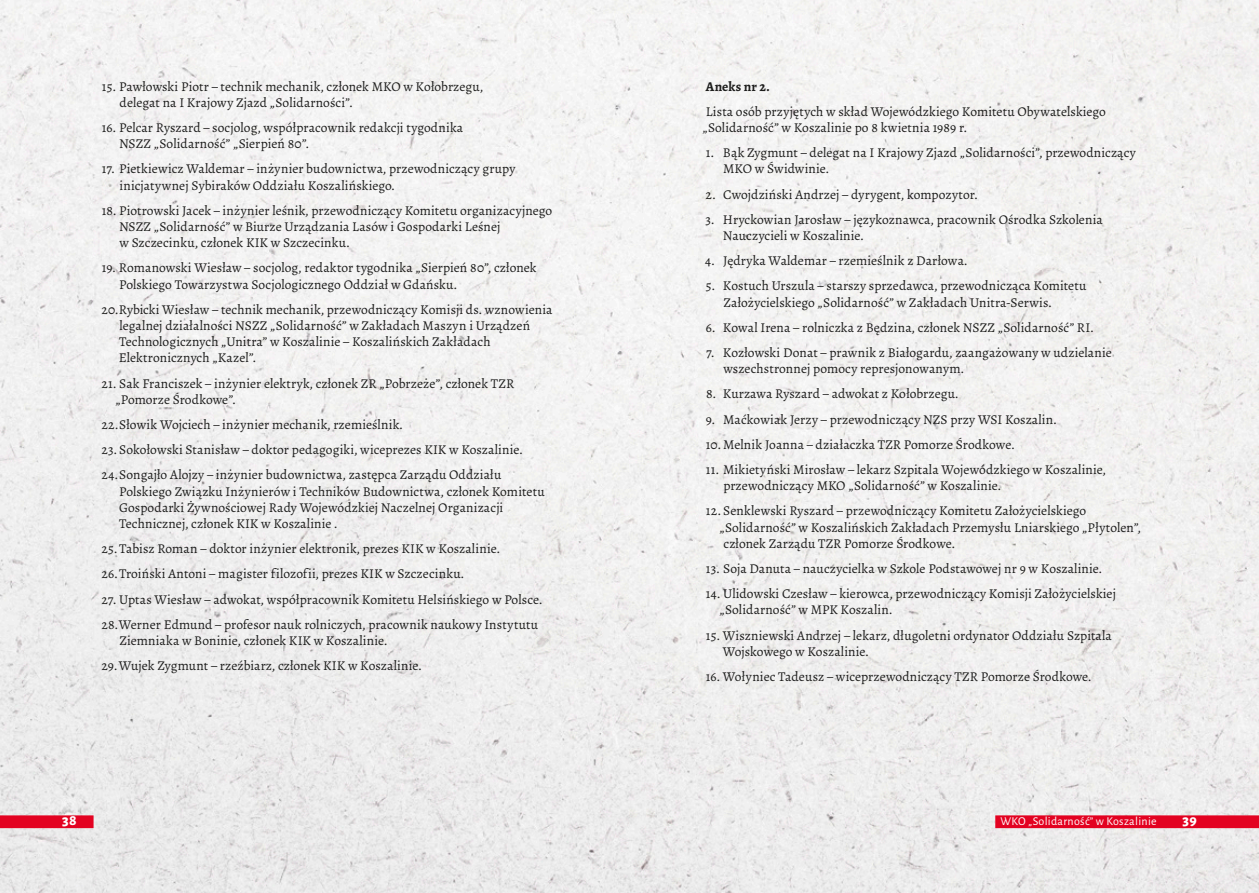
<style>
.page{position:relative;width:1259px;height:893px;background:#fff}
.page>*{position:absolute;margin:0;border:0;box-sizing:border-box;transform-origin:0 0}
.t1{font:800 15px "Alegreya Sans";color:#fff}
.Styl_akapitowy_1{font:13.5px/16.2px "Alegreya";letter-spacing:.005em;color:#1c1c1b}
.Bibliografia{font:700 13.5px "Alegreya";letter-spacing:.005em;color:#1c1c1b}
.t2{font:12px "Alegreya Sans";letter-spacing:.025em;color:#fff}
</style>
<div class="page">
<img style="left:0;top:0;width:1259px;height:893px">
<div style="left:0;top:815px;width:94px;height:13px;background:#e30221"></div>
<div style="left:995px;top:815px;width:264px;height:13px;background:#e30221"></div>
<p class="Styl_akapitowy_1" style="left:120px;top:78px;width:365px;text-indent:-18px">15. Pawłowski Piotr – technik mechanik, członek MKO w Kołobrzegu, delegat na I Krajowy Zjazd „Solidarności”.</p>
<p class="Styl_akapitowy_1" style="left:119px;top:119px;width:346px;text-indent:-17px">16. Pelcar Ryszard – socjolog, współpracownik redakcji tygodnika<br>NSZZ „Solidarność” „Sierpień 80”.</p>
<p class="Styl_akapitowy_1" style="left:119px;top:161px;width:397px;text-indent:-18px">17. Pietkiewicz Waldemar – inżynier budownictwa, przewodniczący grupy inicjatywnej Sybiraków Oddziału Koszalińskiego.</p>
<p class="Styl_akapitowy_1" style="left:119px;top:202px;width:435px;text-indent:-17px">18. Piotrowski Jacek – inżynier leśnik, przewodniczący Komitetu organizacyjnego<br>NSZZ „Solidarność” w Biurze Urządzania Lasów i Gospodarki Leśnej<br>w Szczecinku, członek KIK w Szczecinku.</p>
<p class="Styl_akapitowy_1" style="left:119px;top:260px;width:419px;text-indent:-17px">19. Romanowski Wiesław – socjolog, redaktor tygodnika „Sierpień 80”, członek<br>Polskiego Towarzystwa Socjologicznego Oddział w Gdańsku.</p>
<p class="Styl_akapitowy_1" style="left:119px;top:301px;width:435px;text-indent:-17px">20.Rybicki Wiesław – technik mechanik, przewodniczący Komisji ds. wznowienia legalnej działalności NSZZ „Solidarność” w Zakładach Maszyn i Urządzeń Technologicznych „Unitra” w Koszalinie – Koszalińskich Zakładach Elektronicznych „Kazel”.</p>
<p class="Styl_akapitowy_1" style="left:115px;top:375px;width:400px;text-indent:-14px">21. Sak Franciszek – inżynier elektryk, członek ZR „Pobrzeże”, członek TZR „Pomorze Środkowe”.</p>
<p class="Styl_akapitowy_1" style="left:102px;top:416px;width:303px">22.Słowik Wojciech – inżynier mechanik, rzemieślnik.</p>
<p class="Styl_akapitowy_1" style="left:102px;top:442px;width:422px">23. Sokołowski Stanisław – doktor pedagogiki, wiceprezes KIK w Koszalinie.</p>
<p class="Styl_akapitowy_1" style="left:119px;top:467px;width:427px;text-indent:-17px">24.Songajło Alojzy – inżynier budownictwa, zastępca Zarządu Oddziału Polskiego Związku Inżynierów i Techników Budownictwa, członek Komitetu Gospodarki Żywnościowej Rady Wojewódzkiej Naczelnej Organizacji Technicznej, członek KIK w Koszalinie .</p>
<p class="Styl_akapitowy_1" style="left:102px;top:541px;width:400px">25. Tabisz Roman – doktor inżynier elektronik, prezes KIK w Koszalinie.</p>
<p class="Styl_akapitowy_1" style="left:102px;top:566px;width:364px">26.Troiński Antoni – magister filozofii, prezes KIK w Szczecinku.</p>
<p class="Styl_akapitowy_1" style="left:102px;top:591px;width:442px">27. Uptas Wiesław – adwokat, współpracownik Komitetu Helsińskiego w Polsce.</p>
<p class="Styl_akapitowy_1" style="left:119px;top:616px;width:420px;text-indent:-18px">28.Werner Edmund – profesor nauk rolniczych, pracownik naukowy Instytutu<br>Ziemniaka w Boninie, członek KIK w Koszalinie.</p>
<p class="Styl_akapitowy_1" style="left:102px;top:658px;width:321px">29.Wujek Zygmunt – rzeźbiarz, członek KIK w Koszalinie.</p>
<p class="Bibliografia" style="left:706px;top:77px;width:65px">Aneks nr 2.</p>
<p class="Styl_akapitowy_1" style="left:702px;top:103px;width:405px">Lista osób przyjętych w skład Wojewódzkiego Komitetu Obywatelskiego „Solidarność” w Koszalinie po 8 kwietnia 1989 r.</p>
<p class="Styl_akapitowy_1" style="left:723px;top:145px;width:414px;text-indent:-17px">1. Bąk Zygmunt – delegat na I Krajowy Zjazd „Solidarności”, przewodniczący<br>MKO w Świdwinie.</p>
<p class="Styl_akapitowy_1" style="left:705px;top:186px;width:273px">2. Cwojdziński Andrzej – dyrygent, kompozytor.</p>
<p class="Styl_akapitowy_1" style="left:723px;top:211px;width:381px;text-indent:-17px">3. Hryckowian Jarosław – językoznawca, pracownik Ośrodka Szkolenia<br>Nauczycieli w Koszalinie.</p>
<p class="Styl_akapitowy_1" style="left:705px;top:253px;width:264px">4. Jędryka Waldemar – rzemieślnik z Darłowa.</p>
<p class="Styl_akapitowy_1" style="left:723px;top:278px;width:364px;text-indent:-18px">5. Kostuch Urszula – starszy sprzedawca, przewodnicząca Komitetu<br>Założycielskiego „Solidarność” w Zakładach Unitra-Serwis.</p>
<p class="Styl_akapitowy_1" style="left:706px;top:319px;width:389px">6. Kowal Irena – rolniczka z Będzina, członek NSZZ „Solidarność” RI.</p>
<p class="Styl_akapitowy_1" style="left:723px;top:344px;width:390px;text-indent:-17px">7. Kozłowski Donat – prawnik z Białogardu, zaangażowany w udzielanie wszechstronnej pomocy represjonowanym.</p>
<p class="Styl_akapitowy_1" style="left:706px;top:386px;width:254px">8. Kurzawa Ryszard – adwokat z Kołobrzegu.</p>
<p class="Styl_akapitowy_1" style="left:706px;top:411px;width:352px">9. Maćkowiak Jerzy – przewodniczący NZS przy WSI Koszalin.</p>
<p class="Styl_akapitowy_1" style="left:706px;top:436px;width:310px">10. Melnik Joanna – działaczka TZR Pomorze Środkowe.</p>
<p class="Styl_akapitowy_1" style="left:723px;top:461px;width:384px;text-indent:-17px">11. Mikietyński Mirosław – lekarz Szpitala Wojewódzkiego w Koszalinie, przewodniczący MKO „Solidarność” w Koszalinie.</p>
<p class="Styl_akapitowy_1" style="left:706px;top:503px;width:382px">12. Senklewski Ryszard – przewodniczący Komitetu Założycielskiego</p>
<p class="Styl_akapitowy_1" style="left:719px;top:519px;width:423px">„Solidarność” w Koszalińskich Zakładach Przemysłu Lniarskiego „Płytolen”,</p>
<p class="Styl_akapitowy_1" style="left:723px;top:535px;width:233px">członek Zarządu TZR Pomorze Środkowe.</p>
<p class="Styl_akapitowy_1" style="left:706px;top:560px;width:398px">13. Soja Danuta – nauczycielka w Szkole Podstawowej nr 9 w Koszalinie.</p>
<p class="Styl_akapitowy_1" style="left:719px;top:586px;width:398px;text-indent:-14px">14. Ulidowski Czesław – kierowca, przewodniczący Komisji Założycielskiej „Solidarność” w MPK Koszalin.</p>
<p class="Styl_akapitowy_1" style="left:723px;top:627px;width:390px;text-indent:-17px">15. Wiszniewski Andrzej – lekarz, długoletni ordynator Oddziału Szpitala<br>Wojskowego w Koszalinie.</p>
<p class="Styl_akapitowy_1" style="left:706px;top:668px;width:387px">16. Wołyniec Tadeusz – wiceprzewodniczący TZR Pomorze Środkowe.</p>
<p class="t1" style="left:62px;top:809px;width:16px">38</p>
<p class="t2" style="left:1000px;top:813px;width:158px">WKO „Solidarność” w Koszalinie</p>
<p class="t1" style="left:1182px;top:809px;width:16px">39</p>
</div>
